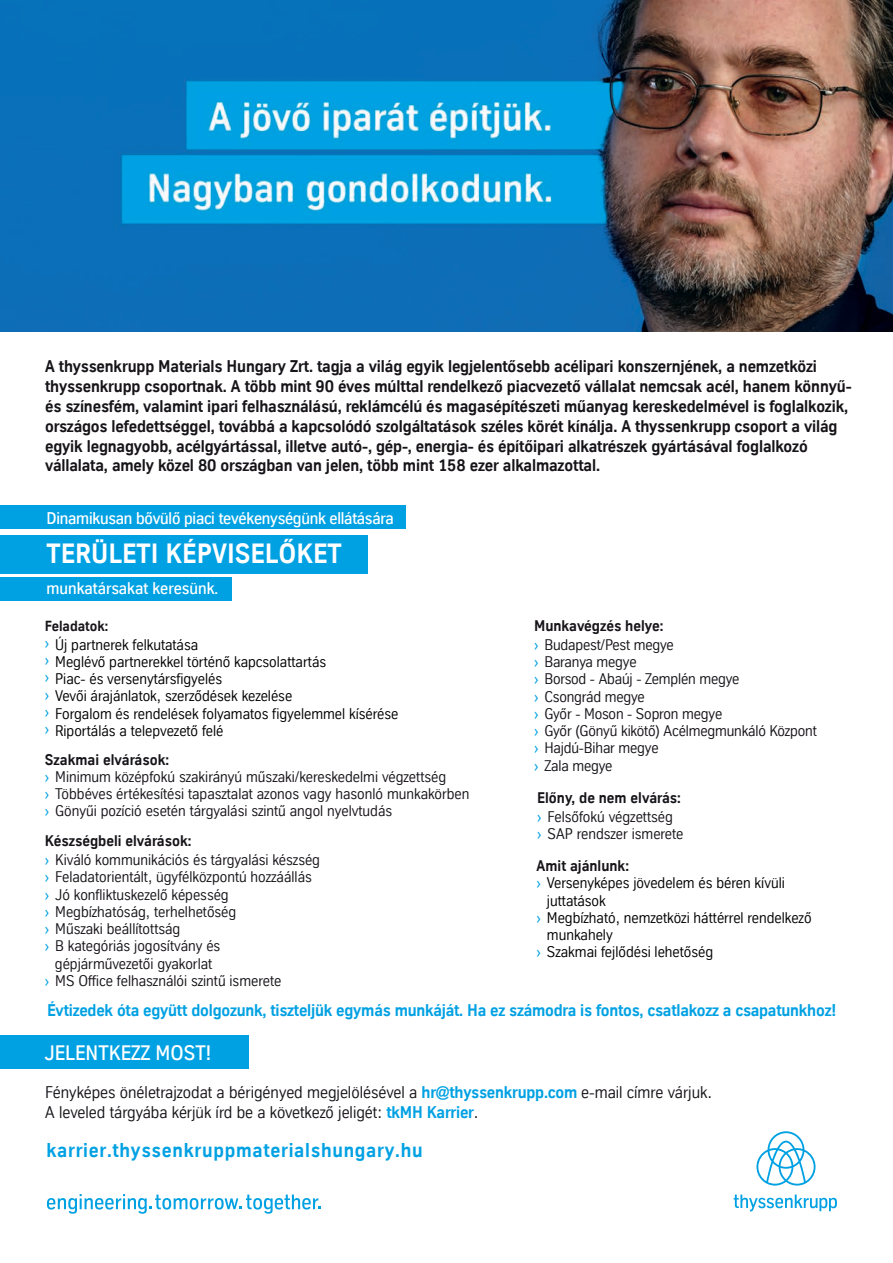
<style>
.page{position:relative;width:893px;height:1263px;background:#fff}
.page>*{position:absolute;margin:0;border:0;box-sizing:border-box;transform-origin:0 0}
.t1{font:700 27.15px "TK Type";color:#fff}
.t2{font:500 20.4px "TK Type";color:#fff}
.t3{font:700 19.5px "TK Type";letter-spacing:.035em;color:#00a1e3}
.t4{font:700 16.5px/19.8px "TK Type";letter-spacing:-.01em;color:#171419}
.t5{font:16.5px/19.8px "TK Type";color:#171419}
.t6{font:700 16.5px "TK Type";letter-spacing:-.015em;color:#00a1e3}
.t7{font:500 16.5px "TK Type";letter-spacing:-.015em;color:#fff}
.t8{font:15px/17.2px "TK Type";color:#171419}
.t9{font:15px/17.2px "TK Type";color:#000001}
.t10{font:700 15px/19px "TK Type";color:#171419}
.t11{font:700 14.25px "TK Type";color:#171419}
.s1{color:#00a1e3}
.s2{font-weight:700}
.s3{font-weight:400;color:#00a1e3}
.s4{font-weight:400}
.s5{font-weight:700;color:#00a1e3}
</style>
<div class="page">
<div style="left:0;top:535px;width:368px;height:38px;background:#00a1e3"></div>
<div style="left:0;top:577px;width:231px;height:24px;background:#00a1e3"></div>
<div style="left:0;top:505px;width:405px;height:24px;background:#00a1e3"></div>
<img style="left:0;top:0;width:893px;height:332px">
<div style="left:0;top:1036px;width:249px;height:33px;background:#00a1e3"></div>
<svg style="left:47px;top:1194px;width:274px;height:20px"></svg>
<svg style="left:756px;top:1131px;width:59px;height:54px"></svg>
<svg style="left:734px;top:1194px;width:103px;height:17px"></svg>
<p class="t4" style="left:45px;top:357px;width:808px">A thyssenkrupp Materials Hungary Zrt. tagja a világ egyik legjelentősebb acélipari konszernjének, a nemzetközi thyssenkrupp csoportnak. A több mint 90 éves múlttal rendelkező piacvezető vállalat nemcsak acél, hanem könnyű&shy;és színesfém, valamint ipari felhasználású, reklámcélú és magasépítészeti műanyag kereskedelmével is foglalkozik, országos lefedettséggel, továbbá a kapcsolódó szolgáltatások széles körét kínálja. A thyssenkrupp csoport a világ egyik legnagyobb, acélgyártással, illetve autó-, gép-, energia- és építőipari alkatrészek gyártásával foglalkozó vállalata, amely közel 80 országban van jelen, több mint 158 ezer alkalmazottal.</p>
<p class="t7" style="left:46px;top:509px;width:349px">Dinamikusan bővülő piaci tevékenységünk ellátására</p>
<h1 class="t1" style="left:46px;top:538px;width:297px">TERÜLETI KÉPVISELŐKET</h1>
<p class="t7" style="left:46px;top:579px;width:173px">munkatársakat keresünk.</p>
<p class="t11" style="left:45px;top:618px;width:65px">Feladatok:</p>
<p class="t9" style="left:45px;top:636px;width:355px"><span class="s1">›</span> Új partnerek felkutatása<br><span class="s1">›</span> Meglévő partnerekkel történő kapcsolattartás<br><span class="s1">›</span> Piac- és versenytársfigyelés<br><span class="s1">›</span> Vevői árajánlatok, szerződések kezelése<br><span class="s1">›</span> Forgalom és rendelések folyamatos figyelemmel kísérése <span class="s1">›</span> Riportálás a telepvezető felé</p>
<p class="t8" style="left:45px;top:751px;width:426px"><span class="s2">Szakmai elvárások:<br></span><span class="s1">›</span> Minimum középfokú szakirányú műszaki/kereskedelmi végzettség<br><span class="s1">›</span> Többéves értékesítési tapasztalat azonos vagy hasonló munkakörben <span class="s1">›</span> Gönyűi pozíció esetén tárgyalási szintű angol nyelvtudás</p>
<p class="t8" style="left:45px;top:831px;width:277px;line-height:19px"><span class="s2">Készségbeli elvárások:<br></span><span class="s1">›</span> Kiváló kommunikációs és tárgyalási készség</p>
<p class="t8" style="left:45px;top:868px;width:268px"><span class="s1">›</span> Feladatorientált, ügyfélközpontú hozzáállás</p>
<p class="t8" style="left:45px;top:886px;width:185px"><span class="s1">›</span> Jó konfliktuskezelő képesség</p>
<p class="t8" style="left:45px;top:903px;width:193px"><span class="s1">›</span> Megbízhatóság, terhelhetőség</p>
<p class="t8" style="left:45px;top:920px;width:137px"><span class="s1">›</span> Műszaki beállítottság</p>
<p class="t8" style="left:45px;top:937px;width:177px"><span class="s1">›</span> B kategóriás jogosítvány és</p>
<p class="t8" style="left:55px;top:955px;width:159px">gépjárművezetői gyakorlat</p>
<p class="t8" style="left:45px;top:972px;width:238px"><span class="s1">›</span> MS Office felhasználói szintű ismerete</p>
<p class="t8" style="left:534px;top:616px;width:141px;line-height:19px"><span class="s2">Munkavégzés helye:<br></span><span class="s1">›</span> Budapest/Pest megye</p>
<p class="t8" style="left:534px;top:653px;width:284px"><span class="s1">›</span> Baranya megye<br><span class="s1">›</span> Borsod - Abaúj - Zemplén megye<br><span class="s1">›</span> Csongrád megye<br><span class="s1">›</span> Győr - Moson - Sopron megye<br><span class="s1">›</span> Győr (Gönyű kikötő) Acélmegmunkáló Központ <span class="s1">›</span> Hajdú-Bihar megye<br><span class="s1">›</span> Zala megye</p>
<p class="t10" style="left:537px;top:788px;width:145px">Előny, de nem elvárás: <span class="s3">›</span> <span class="s4">Felsőfokú végzettség</span></p>
<p class="t8" style="left:537px;top:825px;width:148px"><span class="s1">›</span> SAP rendszer ismerete</p>
<p class="t10" style="left:537px;top:856px;width:94px">Amit ajánlunk:</p>
<p class="t9" style="left:537px;top:874px;width:250px"><span class="s1">›</span> Versenyképes jövedelem és béren kívüli</p>
<p class="t9" style="left:547px;top:892px;width:60px">juttatások</p>
<p class="t9" style="left:537px;top:909px;width:276px"><span class="s1">›</span> Megbízható, nemzetközi háttérrel rendelkező</p>
<p class="t9" style="left:547px;top:926px;width:67px">munkahely</p>
<p class="t9" style="left:537px;top:943px;width:178px"><span class="s1">›</span> Szakmai fejlődési lehetőség</p>
<p class="t6" style="left:47px;top:1001px;width:791px">Évtizedek óta együtt dolgozunk, tiszteljük egymás munkáját. Ha ez számodra is fontos, csatlakozz a csapatunkhoz!</p>
<h2 class="t2" style="left:45px;top:1041px;width:168px">JELENTKEZZ MOST!</h2>
<p class="t5" style="left:45px;top:1082px;width:668px">Fényképes önéletrajzodat a bérigényed megjelölésével a <span class="s5">hr@thyssenkrupp.com</span> e-mail címre várjuk.<br>A leveled tárgyába kérjük írd be a következő jeligét: <span class="s5">tkMH Karrier</span>.</p>
<h3 class="t3" style="left:46px;top:1139px;width:378px">karrier.thyssenkruppmaterialshungary.hu</h3>
</div>
